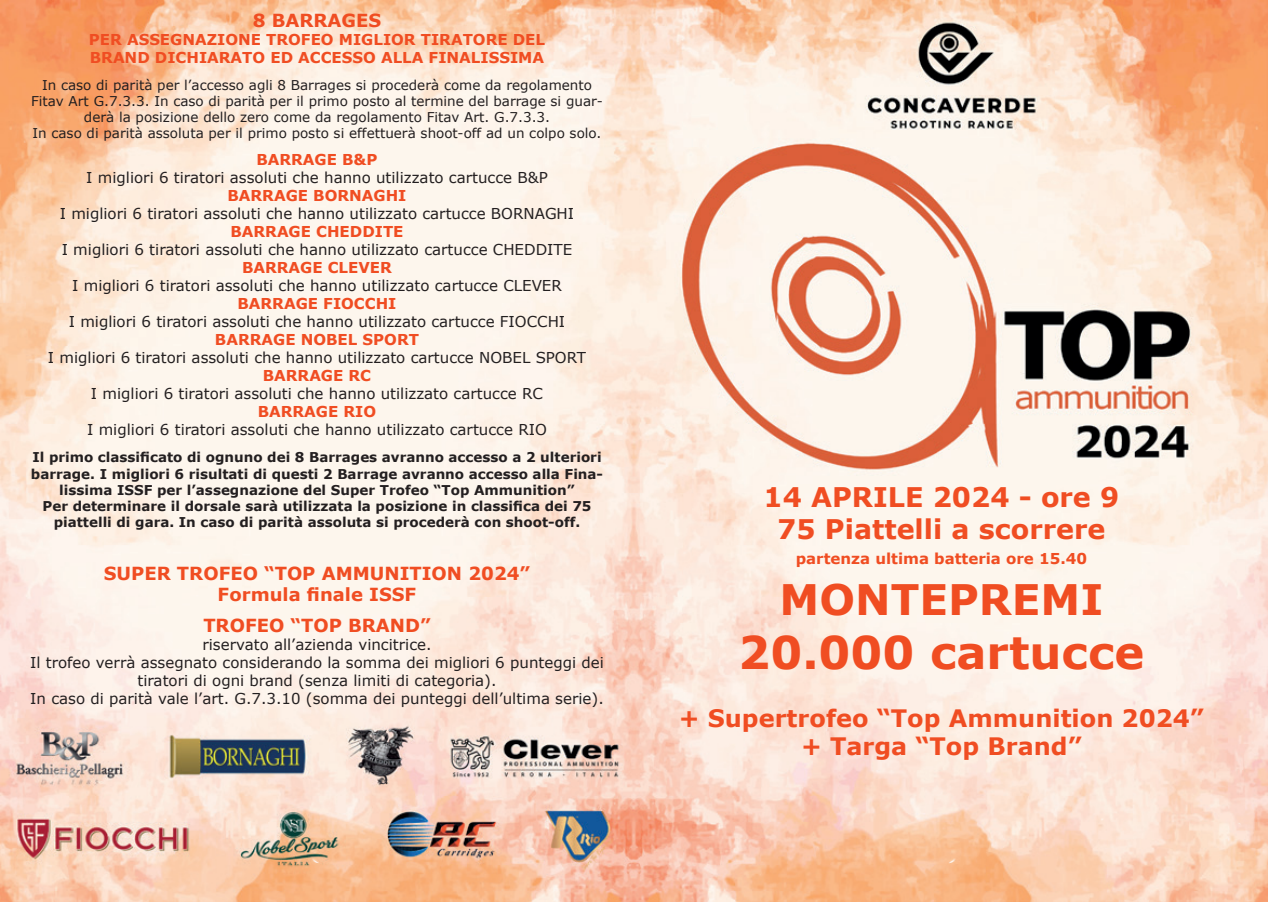
<style>
.page{position:relative;width:1268px;height:902px;background:#fff}
.page>*{position:absolute;margin:0;border:0;box-sizing:border-box;transform-origin:0 0}
.t1{font:700 45px "Verdana";color:#f04d22}
.t2{font:700 42px "Verdana";color:#f04d22}
.t3{font:700 27px/32.4px "Verdana";color:#f04d22;text-align:center}
.t4{font:700 24px/28.8px "Verdana";color:#f04d22;text-align:center}
.t5{font:700 18px/21.6px "Verdana";color:#f04d22;text-align:center}
.t6{font:15px/18px "Verdana";color:#231f20;text-align:center}
.t7{font:700 15px/18px "Verdana";color:#f04d22}
.t8{font:700 13.5px/16.2px "Verdana";color:#231f20;text-align:center}
.t9{font:13.5px/16.2px "Verdana";color:#231f20;text-align:center}
</style>
<div class="page">
<img style="left:0;top:0;width:1267px;height:901px">
<p class="t5" style="left:253px;top:9px;width:130px">8 BARRAGES</p>
<p class="t7" style="left:89px;top:30px;width:457px">PER ASSEGNAZIONE TROFEO MIGLIOR TIRATORE DEL<br>BRAND DICHIARATO ED ACCESSO ALLA FINALISSIMA</p>
<p class="t9" style="left:31px;top:77px;width:573px">In caso di parità per l’accesso agli 8 Barrages si procederà come da regolamento Fitav Art G.7.3.3. In caso di parità per il primo posto al termine del barrage si guar&shy;derà la posizione dello zero come da regolamento Fitav Art. G.7.3.3.<br>In caso di parità assoluta per il primo posto si effettuerà shoot-off ad un colpo solo.</p>
<p class="t7" style="left:256px;top:151px;width:123px">BARRAGE B&amp;P</p>
<p class="t6" style="left:86px;top:169px;width:463px">I migliori 6 tiratori assoluti che hanno utilizzato cartucce B&amp;P</p>
<p class="t7" style="left:227px;top:187px;width:180px">BARRAGE BORNAGHI</p>
<p class="t6" style="left:60px;top:205px;width:516px">I migliori 6 tiratori assoluti che hanno utilizzato cartucce BORNAGHI</p>
<p class="t7" style="left:230px;top:223px;width:174px">BARRAGE CHEDDITE</p>
<p class="t6" style="left:62px;top:241px;width:512px">I migliori 6 tiratori assoluti che hanno utilizzato cartucce CHEDDITE</p>
<p class="t7" style="left:242px;top:259px;width:151px">BARRAGE CLEVER</p>
<p class="t6" style="left:72px;top:277px;width:491px">I migliori 6 tiratori assoluti che hanno utilizzato cartucce CLEVER</p>
<p class="t7" style="left:237px;top:295px;width:160px">BARRAGE FIOCCHI</p>
<p class="t6" style="left:69px;top:313px;width:498px">I migliori 6 tiratori assoluti che hanno utilizzato cartucce FIOCCHI</p>
<p class="t7" style="left:215px;top:331px;width:205px">BARRAGE NOBEL SPORT</p>
<p class="t6" style="left:48px;top:349px;width:539px">I migliori 6 tiratori assoluti che hanno utilizzato cartucce NOBEL SPORT</p>
<p class="t7" style="left:263px;top:367px;width:110px">BARRAGE RC</p>
<p class="t6" style="left:91px;top:385px;width:453px">I migliori 6 tiratori assoluti che hanno utilizzato cartucce RC</p>
<p class="t7" style="left:258px;top:403px;width:120px">BARRAGE RIO</p>
<p class="t6" style="left:87px;top:421px;width:461px">I migliori 6 tiratori assoluti che hanno utilizzato cartucce RIO</p>
<p class="t8" style="left:31px;top:449px;width:573px">Il primo classificato di ognuno dei 8 Barrages avranno accesso a 2 ulteriori barrage. I migliori 6 risultati di questi 2 Barrage avranno accesso alla Fina&shy;lissima ISSF per l’assegnazione del Super Trofeo “Top Ammunition”<br>Per determinare il dorsale sarà utilizzata la posizione in classifica dei 75 piattelli di gara. In caso di parità assoluta si procederà con shoot-off.</p>
<p class="t5" style="left:104px;top:562px;width:428px">SUPER TROFEO “TOP AMMUNITION 2024”<br>Formula finale ISSF</p>
<p class="t5" style="left:203px;top:615px;width:229px">TROFEO “TOP BRAND”</p>
<p class="t6" style="left:30px;top:635px;width:575px">riservato all’azienda vincitrice.<br>Il trofeo verrà assegnato considerando la somma dei migliori 6 punteggi dei tiratori di ogni brand (senza limiti di categoria).<br>In caso di parità vale l’art. G.7.3.10 (somma dei punteggi dell’ultima serie).</p>
<h3 class="t3" style="left:763px;top:481px;width:357px">14 APRILE 2024 - ore 9<br>75 Piattelli a scorrere</h3>
<p class="t7" style="left:795px;top:550px;width:293px">partenza ultima batteria ore 15.40</p>
<h2 class="t2" style="left:779px;top:572px;width:325px">MONTEPREMI</h2>
<h1 class="t1" style="left:738px;top:623px;width:407px">20.000 cartucce</h1>
<h3 class="t4" style="left:678px;top:703px;width:526px">+ Supertrofeo “Top Ammunition 2024” + Targa “Top Brand”</h3>
</div>
